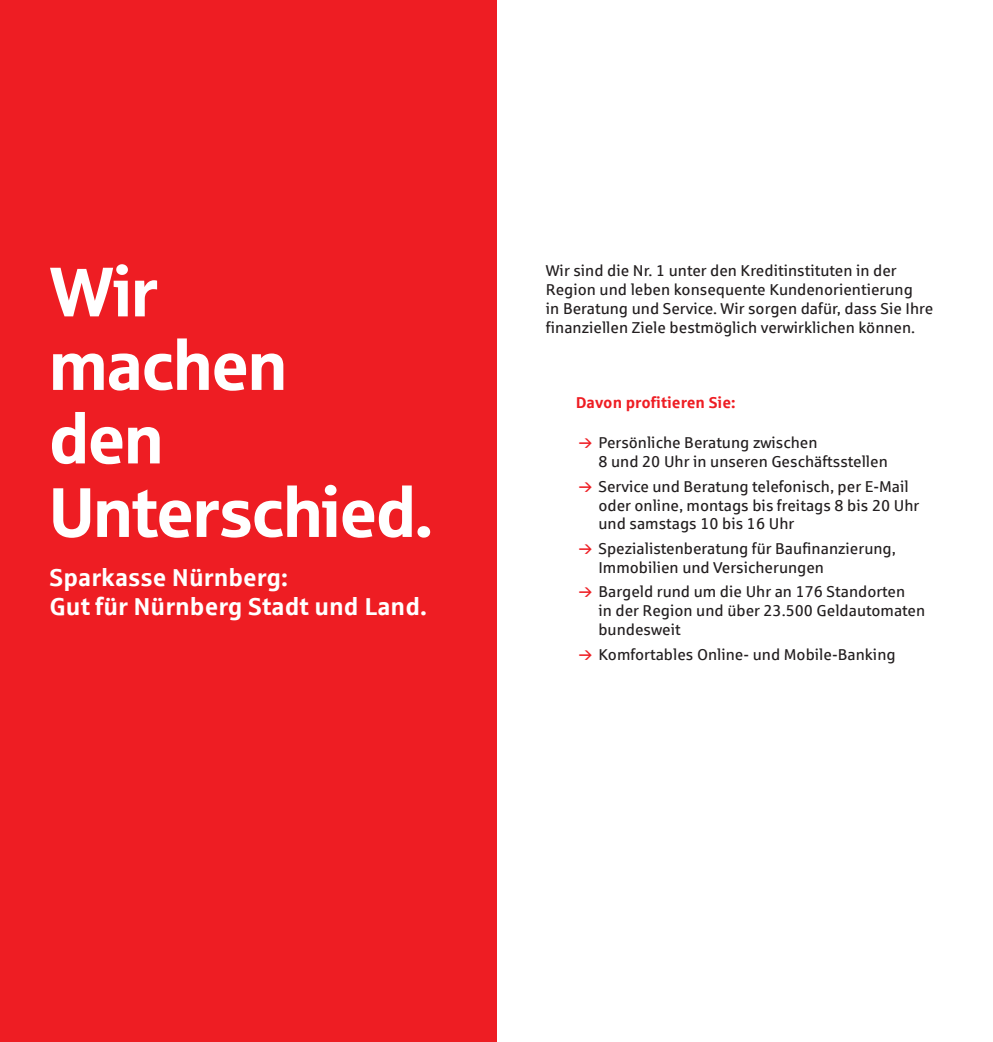
<style>
.page{position:relative;width:993px;height:1042px;background:#fff}
.page>*{position:absolute;margin:0;border:0;box-sizing:border-box;transform-origin:0 0}
.t1{font:70px/73.5px "Sparkasse Head";color:#fff}
.t2{font:700 24.5px/29.4px "Sparkasse Rg";color:#fff}
.t3{font:15.75px/18.9px "Sparkasse Rg";color:#231f20}
.t4{font:700 15.75px "Sparkasse Rg";color:#ee1d23}
</style>
<div class="page">
<div style="left:0;top:0;width:496px;height:1042px;background:#ee1d23"></div>
<h1 class="t1" style="left:50px;top:252px;width:384px">Wir<br>machen<br>den<br>Unterschied.</h1>
<h2 class="t2" style="left:50px;top:561px;width:378px">Sparkasse Nürnberg:<br>Gut für Nürnberg Stadt und Land.</h2>
<p class="t3" style="left:545px;top:261px;width:389px">Wir sind die Nr. 1 unter den Kreditinstituten in der Region und leben konsequente Kundenorientierung<br>in Beratung und Service. Wir sorgen dafür, dass Sie Ihre finanziellen Ziele bestmöglich verwirklichen können.</p>
<p class="t4" style="left:575px;top:393px;width:161px">Davon profitieren Sie:</p>
<p class="t3" style="left:598px;top:433px;width:291px">Persönliche Beratung zwischen<br>8 und 20 Uhr in unseren Geschäftsstellen</p>
<p class="t3" style="left:598px;top:476px;width:322px">Service und Beratung telefonisch, per E-Mail oder online, montags bis freitags 8 bis 20 Uhr und samstags 10 bis 16 Uhr</p>
<p class="t3" style="left:598px;top:538px;width:299px">Spezialistenberatung für Baufinanzierung,<br>Immobilien und Versicherungen</p>
<p class="t3" style="left:598px;top:582px;width:328px">Bargeld rund um die Uhr an 176 Standorten<br>in der Region und über 23.500 Geldautomaten bundesweit</p>
<p class="t3" style="left:598px;top:644px;width:298px">Komfortables Online- und Mobile-Banking</p>
</div>
